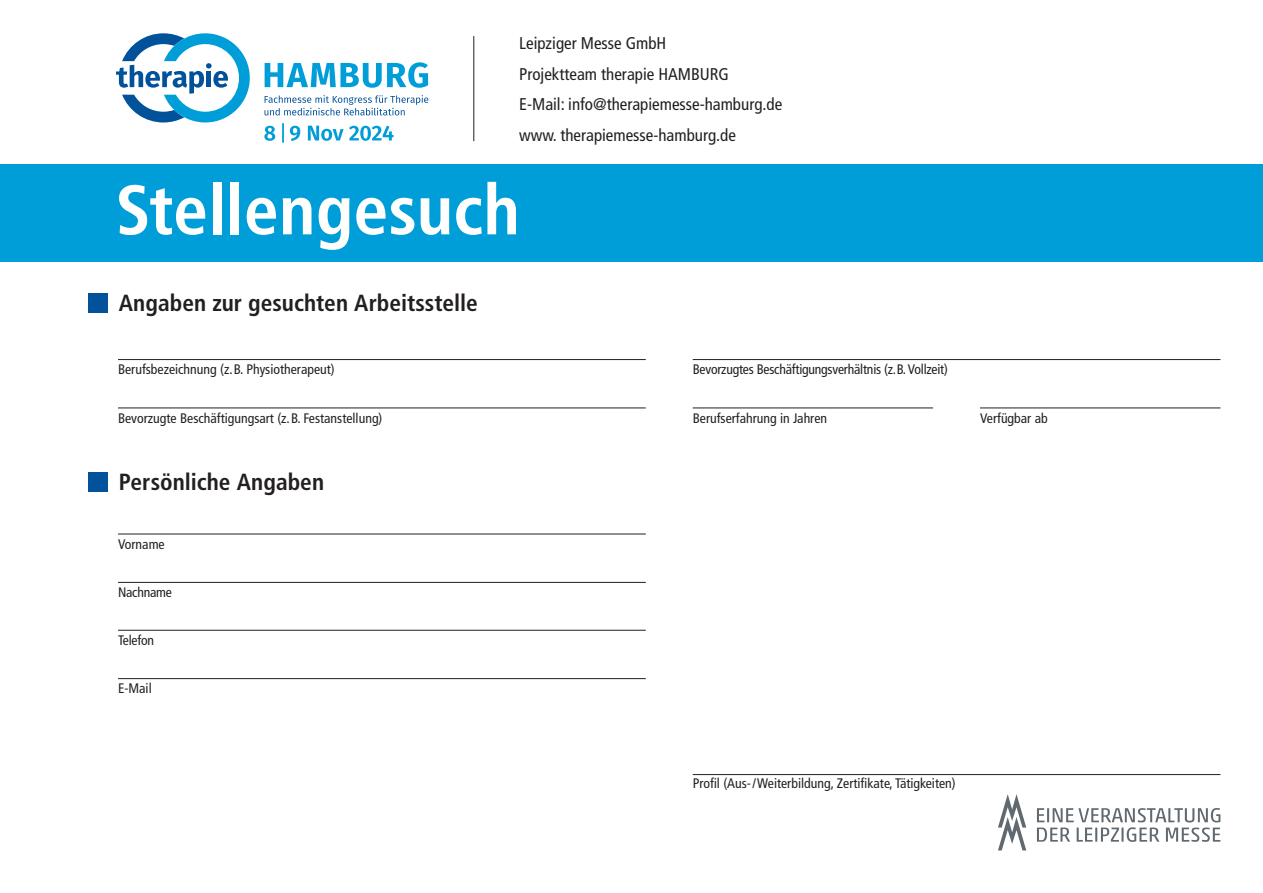
<style>
.page{position:relative;width:1263px;height:893px;background:#fff}
.page>*{position:absolute;margin:0;border:0;box-sizing:border-box;transform-origin:0 0}
.t1{font:700 condensed 70.05px "Frutiger LT Pro";color:#fff}
.t2{font:700 condensed 23.4px "Frutiger LT Pro";color:#231f20}
.t3{font:condensed 16.95px/30.8px "Frutiger LT Pro";color:#231f20}
.t4{font:condensed 13.8px "Frutiger LT Pro";color:#231f20}
</style>
<div class="page">
<svg style="left:116px;top:33px;width:134px;height:89px"></svg>
<svg style="left:264px;top:123px;width:129px;height:20px"></svg>
<svg style="left:265px;top:62px;width:163px;height:26px"></svg>
<svg style="left:264px;top:95px;width:164px;height:20px"></svg>
<hr style="left:473px;top:36px;width:1px;height:105px;background:#231f20">
<div style="left:0;top:164px;width:1263px;height:97px;background:#009ed9"></div>
<svg style="left:998px;top:794px;width:28px;height:56px"></svg>
<svg style="left:1037px;top:808px;width:183px;height:34px"></svg>
<hr style="left:118px;top:359px;width:528px;height:1px;background:#231f20">
<hr style="left:118px;top:534px;width:528px;height:1px;background:#231f20">
<hr style="left:693px;top:774px;width:527px;height:1px;background:#231f20">
<hr style="left:118px;top:408px;width:528px;height:1px;background:#231f20">
<hr style="left:118px;top:582px;width:528px;height:1px;background:#231f20">
<hr style="left:118px;top:678px;width:528px;height:1px;background:#231f20">
<hr style="left:693px;top:408px;width:240px;height:1px;background:#231f20">
<hr style="left:980px;top:408px;width:240px;height:1px;background:#231f20">
<hr style="left:693px;top:359px;width:527px;height:1px;background:#231f20">
<hr style="left:118px;top:630px;width:528px;height:1px;background:#231f20">
<div style="left:88px;top:293px;width:19px;height:20px;background:#01519b"></div>
<div style="left:88px;top:472px;width:19px;height:20px;background:#01519b"></div>
<p class="t3" style="left:519px;top:28px;width:265px">Leipziger Messe GmbH<br>Projektteam therapie HAMBURG<br>E-Mail: info@therapiemesse-hamburg.de www. therapiemesse-hamburg.de</p>
<h1 class="t1" style="left:116px;top:168px;width:406px">Stellengesuch</h1>
<h2 class="t2" style="left:119px;top:289px;width:360px">Angaben zur gesuchten Arbeitsstelle</h2>
<p class="t4" style="left:118px;top:361px;width:218px">Berufsbezeichnung (z.B. Physiotherapeut)</p>
<p class="t4" style="left:118px;top:410px;width:266px">Bevorzugte Beschäftigungsart (z.B. Festanstellung)</p>
<h2 class="t2" style="left:119px;top:468px;width:207px">Persönliche Angaben</h2>
<p class="t4" style="left:118px;top:536px;width:48px">Vorname</p>
<p class="t4" style="left:118px;top:584px;width:55px">Nachname</p>
<p class="t4" style="left:118px;top:632px;width:37px">Telefon</p>
<p class="t4" style="left:118px;top:680px;width:35px">E-Mail</p>
<p class="t4" style="left:693px;top:361px;width:257px">Bevorzugtes Beschäftigungsverhältnis (z.B. Vollzeit)</p>
<p class="t4" style="left:693px;top:410px;width:136px">Berufserfahrung in Jahren</p>
<p class="t4" style="left:980px;top:410px;width:69px">Verfügbar ab</p>
<p class="t4" style="left:693px;top:775px;width:264px">Profil (Aus-/Weiterbildung, Zertifikate, Tätigkeiten)</p>
</div>
